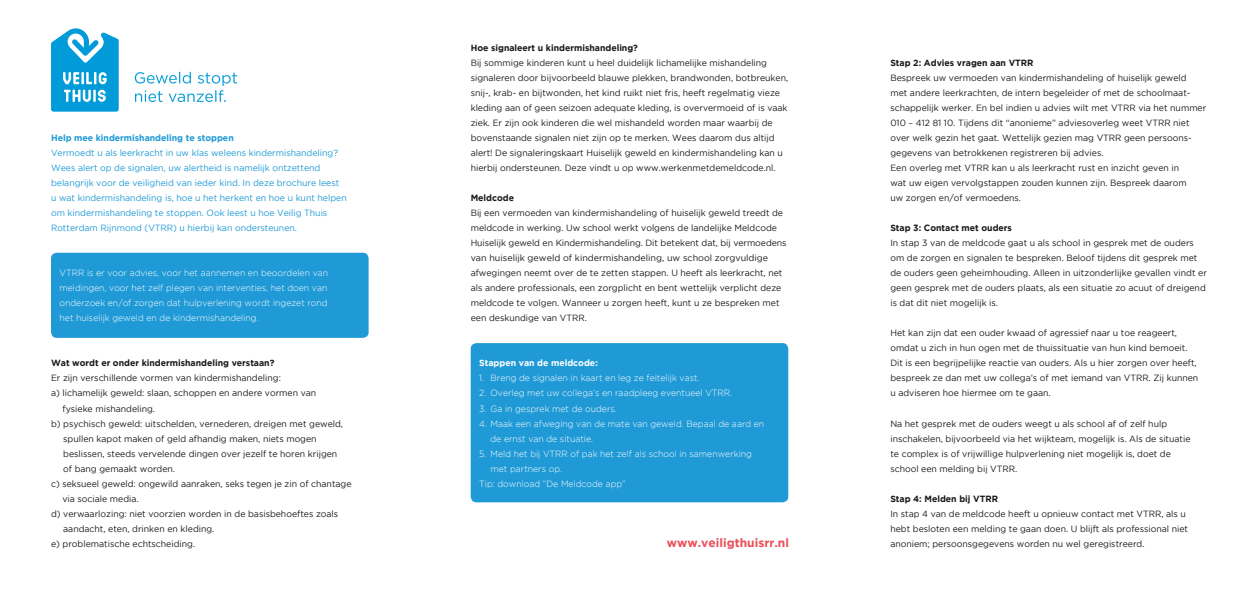
<style>
.page{position:relative;width:1259px;height:596px;background:#fff}
.page>*{position:absolute;margin:0;border:0;box-sizing:border-box;transform-origin:0 0}
.t1{font:700 12px "Gotham";color:#ea505a}
.t2{font:9px/15px "Gotham";color:#1a1a18}
.t3{font:300 9px/15px "Gotham";color:#fff}
.t4{font:9px/15px "Gotham";color:#209ad6}
.t5{font:700 9px "Gotham";color:#1a1a18}
.t6{font:700 9px "Gotham";color:#209ad6}
.t7{font:700 9px "Gotham";color:#fff}
</style>
<div class="page">
<div style="left:471px;top:343px;width:317px;height:159px;background:#209ad6;border-radius:6px"></div>
<div style="left:51px;top:252px;width:318px;height:85px;background:#209ad6;border-radius:6px"></div>
<svg style="left:51px;top:28px;width:68px;height:84px"></svg>
<svg style="left:135px;top:72px;width:102px;height:30px"></svg>
<p class="t6" style="left:51px;top:133px;width:184px">Help mee kindermishandeling te stoppen</p>
<p class="t4" style="left:51px;top:145px;width:297px">Vermoedt u als leerkracht in uw klas weleens kindermishandeling?<br>Wees alert op de signalen, uw alertheid is namelijk ontzettend belangrijk voor de veiligheid van ieder kind. In deze brochure leest u wat kindermishandeling is, hoe u het herkent en hoe u kunt helpen om kindermishandeling te stoppen. Ook leest u hoe Veilig Thuis Rotterdam Rijnmond (VTRR) u hierbij kan ondersteunen.</p>
<p class="t3" style="left:60px;top:265px;width:270px;text-align:justify">VTRR is er voor advies, voor het aannemen en beoordelen van meldingen, voor het zelf plegen van interventies, het doen van onderzoek en/of zorgen dat hulpverlening wordt ingezet rond het huiselijk geweld en de kindermishandeling.</p>
<p class="t5" style="left:51px;top:358px;width:225px">Wat wordt er onder kindermishandeling verstaan?</p>
<p class="t2" style="left:51px;top:370px;width:231px">Er zijn verschillende vormen van kindermishandeling:</p>
<p class="t2" style="left:51px;top:385px;width:267px">a) lichamelijk geweld: slaan, schoppen en andere vormen van</p>
<p class="t2" style="left:62px;top:400px;width:94px">fysieke mishandeling.</p>
<p class="t2" style="left:51px;top:415px;width:293px">b) psychisch geweld: uitschelden, vernederen, dreigen met geweld,</p>
<p class="t2" style="left:63px;top:430px;width:255px">spullen kapot maken of geld afhandig maken, niets mogen</p>
<p class="t2" style="left:63px;top:445px;width:276px">beslissen, steeds vervelende dingen over jezelf te horen krijgen</p>
<p class="t2" style="left:63px;top:460px;width:113px">of bang gemaakt worden.</p>
<p class="t2" style="left:51px;top:475px;width:302px">c) seksueel geweld: ongewild aanraken, seks tegen je zin of chantage</p>
<p class="t2" style="left:62px;top:490px;width:78px">via sociale media.</p>
<p class="t2" style="left:51px;top:505px;width:289px">d) verwaarlozing: niet voorzien worden in de basisbehoeftes zoals</p>
<p class="t2" style="left:63px;top:520px;width:153px">aandacht, eten, drinken en kleding.</p>
<p class="t2" style="left:51px;top:535px;width:146px">e) problematische echtscheiding.</p>
<p class="t5" style="left:471px;top:43px;width:169px">Hoe signaleert u kindermishandeling?</p>
<p class="t2" style="left:471px;top:55px;width:319px">Bij sommige kinderen kunt u heel duidelijk lichamelijke mishandeling signaleren door bijvoorbeeld blauwe plekken, brandwonden, botbreuken, snij-, krab- en bijtwonden, het kind ruikt niet fris, heeft regelmatig vieze kleding aan of geen seizoen adequate kleding, is oververmoeid of is vaak ziek. Er zijn ook kinderen die wel mishandeld worden maar waarbij de bovenstaande signalen niet zijn op te merken. Wees daarom dus altijd alert! De signaleringskaart Huiselijk geweld en kindermishandeling kan u hierbij ondersteunen. Deze vindt u op www.werkenmetdemeldcode.nl.</p>
<p class="t5" style="left:471px;top:193px;width:45px">Meldcode</p>
<p class="t2" style="left:471px;top:205px;width:317px">Bij een vermoeden van kindermishandeling of huiselijk geweld treedt de meldcode in werking. Uw school werkt volgens de landelijke Meldcode Huiselijk geweld en Kindermishandeling. Dit betekent dat, bij vermoedens van huiselijk geweld of kindermishandeling, uw school zorgvuldige afwegingen neemt over de te zetten stappen. U heeft als leerkracht, net als andere professionals, een zorgplicht en bent wettelijk verplicht deze meldcode te volgen. Wanneer u zorgen heeft, kunt u ze bespreken met een deskundige van VTRR.</p>
<p class="t7" style="left:479px;top:358px;width:120px">Stappen van de meldcode:</p>
<p class="t3" style="left:479px;top:370px;width:222px">1. Breng de signalen in kaart en leg ze feitelijk vast.</p>
<p class="t3" style="left:479px;top:385px;width:254px">2. Overleg met uw collega’s en raadpleeg eventueel VTRR.</p>
<p class="t3" style="left:479px;top:400px;width:139px">3. Ga in gesprek met de ouders.</p>
<p class="t3" style="left:490px;top:415px;width:275px;text-indent:-11px">4. Maak een afweging van de mate van geweld. Bepaal de aard en de ernst van de situatie.</p>
<p class="t3" style="left:479px;top:445px;width:274px">5. Meld het bij VTRR of pak het zelf als school in samenwerking</p>
<p class="t3" style="left:490px;top:460px;width:73px">met partners op.</p>
<p class="t3" style="left:479px;top:475px;width:148px">Tip: download ”De Meldcode app”</p>
<p class="t5" style="left:890px;top:58px;width:145px">Stap 2: Advies vragen aan VTRR</p>
<p class="t2" style="left:890px;top:70px;width:317px">Bespreek uw vermoeden van kindermishandeling of huiselijk geweld<br>met andere leerkrachten, de intern begeleider of met de schoolmaat&shy;schappelijk werker. En bel indien u advies wilt met VTRR via het nummer 010 – 412 81 10. Tijdens dit “anonieme” adviesoverleg weet VTRR niet over welk gezin het gaat. Wettelijk gezien mag VTRR geen persoons&shy;gegevens van betrokkenen registreren bij advies.<br>Een overleg met VTRR kan u als leerkracht rust en inzicht geven in<br>wat uw eigen vervolgstappen zouden kunnen zijn. Bespreek daarom<br>uw zorgen en/of vermoedens.</p>
<p class="t5" style="left:890px;top:223px;width:123px">Stap 3: Contact met ouders</p>
<p class="t2" style="left:890px;top:235px;width:318px">In stap 3 van de meldcode gaat u als school in gesprek met de ouders om de zorgen en signalen te bespreken. Beloof tijdens dit gesprek met de ouders geen geheimhouding. Alleen in uitzonderlijke gevallen vindt er geen gesprek met de ouders plaats, als een situatie zo acuut of dreigend is dat dit niet mogelijk is.</p>
<p class="t2" style="left:890px;top:325px;width:309px">Het kan zijn dat een ouder kwaad of agressief naar u toe reageert, omdat u zich in hun ogen met de thuissituatie van hun kind bemoeit.<br>Dit is een begrijpelijke reactie van ouders. Als u hier zorgen over heeft, bespreek ze dan met uw collega’s of met iemand van VTRR. Zij kunnen u adviseren hoe hiermee om te gaan.</p>
<p class="t2" style="left:890px;top:415px;width:302px">Na het gesprek met de ouders weegt u als school af of zelf hulp inschakelen, bijvoorbeeld via het wijkteam, mogelijk is. Als de situatie te complex is of vrijwillige hulpverlening niet mogelijk is, doet de school een melding bij VTRR.</p>
<p class="t5" style="left:890px;top:493px;width:109px">Stap 4: Melden bij VTRR</p>
<p class="t2" style="left:890px;top:505px;width:299px">In stap 4 van de meldcode heeft u opnieuw contact met VTRR, als u hebt besloten een melding te gaan doen. U blijft als professional niet</p>
<h1 class="t1" style="left:667px;top:535px;width:124px">www.veiligthuisrr.nl</h1>
<p class="t2" style="left:890px;top:535px;width:256px">anoniem; persoonsgegevens worden nu wel geregistreerd.</p>
</div>
